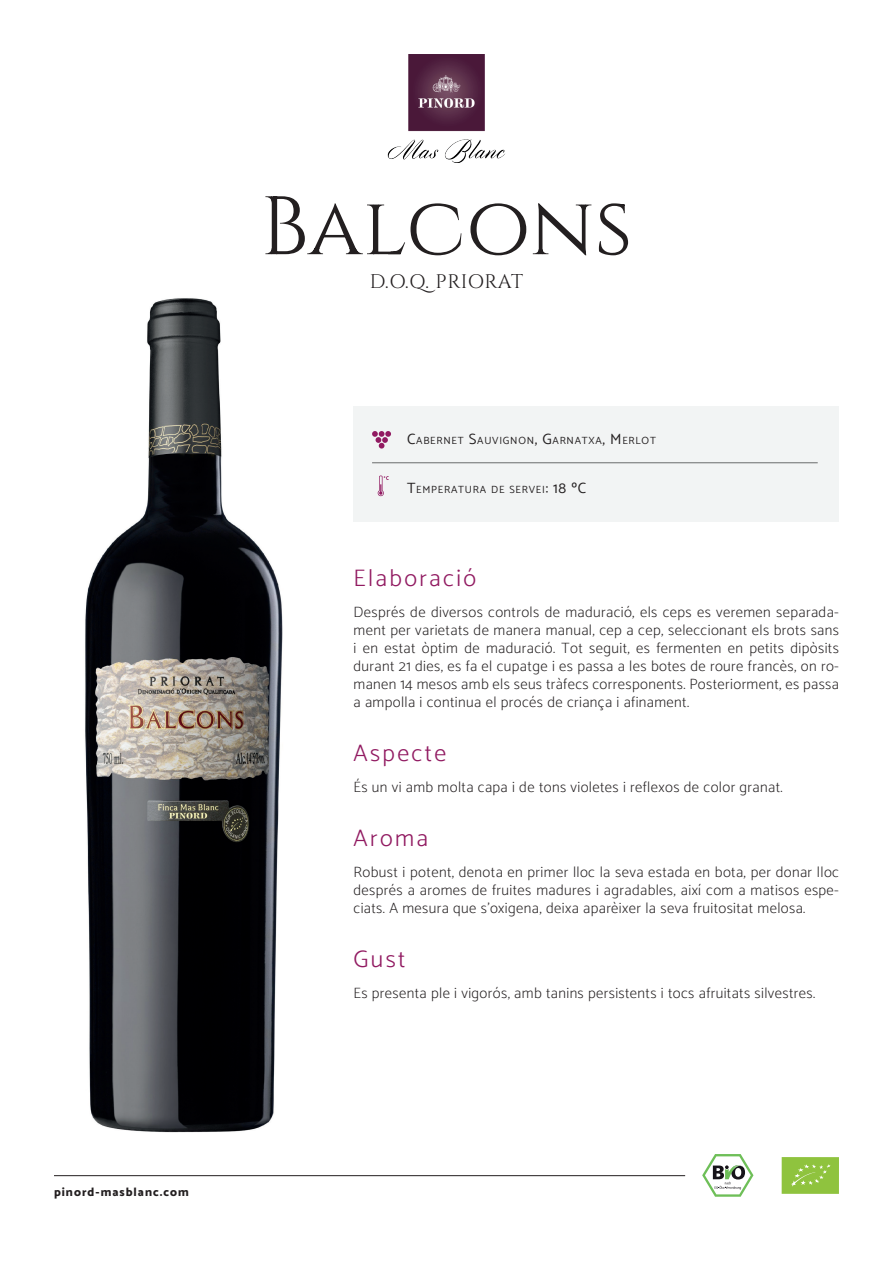
<style>
.page{position:relative;width:893px;height:1263px;background:#fff}
.page>*{position:absolute;margin:0;border:0;box-sizing:border-box;transform-origin:0 0}
.t1{font:82.65px "Cinzel";letter-spacing:-.005em;color:#231f20}
.t2{font:300 24px "Catamaran";letter-spacing:.1em;color:#911a61}
.t3{font:19.5px "Cinzel";letter-spacing:.015em;color:#231f20}
.t4{font:200 15px/18px "Catamaran";letter-spacing:.025em;color:#231f20;text-align:justify}
.t5{font:800 12px "Catamaran";letter-spacing:.085em;color:#231f20}
.t6{font:10.5px "Catamaran";letter-spacing:.07em;color:#231f20}
.s1{font-size:15px}
</style>
<div class="page">
<img style="left:85px;top:298px;width:198px;height:835px">
<div style="left:354px;top:406px;width:485px;height:116px;background:#f2f4f4"></div>
<svg style="left:372px;top:431px;width:19px;height:18px"></svg>
<svg style="left:378px;top:475px;width:11px;height:21px"></svg>
<hr style="left:372px;top:462px;width:446px;height:1px;background:#696b6c">
<hr style="left:54px;top:1175px;width:631px;height:1px;background:#231f20">
<div style="left:782px;top:1157px;width:57px;height:37px;background:#8fc33e"></div>
<svg style="left:791px;top:1164px;width:40px;height:22px"></svg>
<svg style="left:702px;top:1154px;width:52px;height:43px"></svg>
<img style="left:387px;top:54px;width:118px;height:108px">
<p class="t5" style="left:54px;top:1183px;width:136px">pinord-masblanc.com</p>
<h1 class="t1" style="left:260px;top:173px;width:374px">Balcons</h1>
<h3 class="t3" style="left:370px;top:269px;width:155px">D.O.Q. PRIORAT</h3>
<p class="t6" style="left:407px;top:433px;width:250px"><span class="s1">C</span>ABERNET <span class="s1">S</span>AUVIGNON<span class="s1">, G</span>ARNATXA<span class="s1">, M</span>ERLOT</p>
<p class="t6" style="left:407px;top:481px;width:181px"><span class="s1">T</span>EM PERATURA DE SERVEI<span class="s1">: 18 ºC</span></p>
<h2 class="t2" style="left:354px;top:560px;width:124px">Elaboració</h2>
<p class="t4" style="left:354px;top:602px;width:487px">Després de diversos controls de maduració, els ceps es veremen separada&shy;ment per varietats de manera manual, cep a cep, seleccionant els brots sans i en estat òptim de maduració. Tot seguit, es fermenten en petits dipòsits durant 21 dies, es fa el cupatge i es passa a les botes de roure francès, on ro&shy;manen 14 mesos amb els seus tràfecs corresponents. Posteriorment, es passa a ampolla i continua el procés de criança i afinament.</p>
<h2 class="t2" style="left:354px;top:735px;width:94px">Aspecte</h2>
<p class="t4" style="left:354px;top:777px;width:431px">És un vi amb molta capa i de tons violetes i reflexos de color granat.</p>
<h2 class="t2" style="left:354px;top:820px;width:76px">Aroma</h2>
<p class="t4" style="left:354px;top:862px;width:487px">Robust i potent, denota en primer lloc la seva estada en bota, per donar lloc després a aromes de fruites madures i agradables, així com a matisos espe&shy;ciats. A mesura que s’oxigena, deixa aparèixer la seva fruitositat melosa.</p>
<h2 class="t2" style="left:354px;top:941px;width:53px">Gust</h2>
<p class="t4" style="left:354px;top:984px;width:463px">Es presenta ple i vigorós, amb tanins persistents i tocs afruitats silvestres.</p>
</div>
